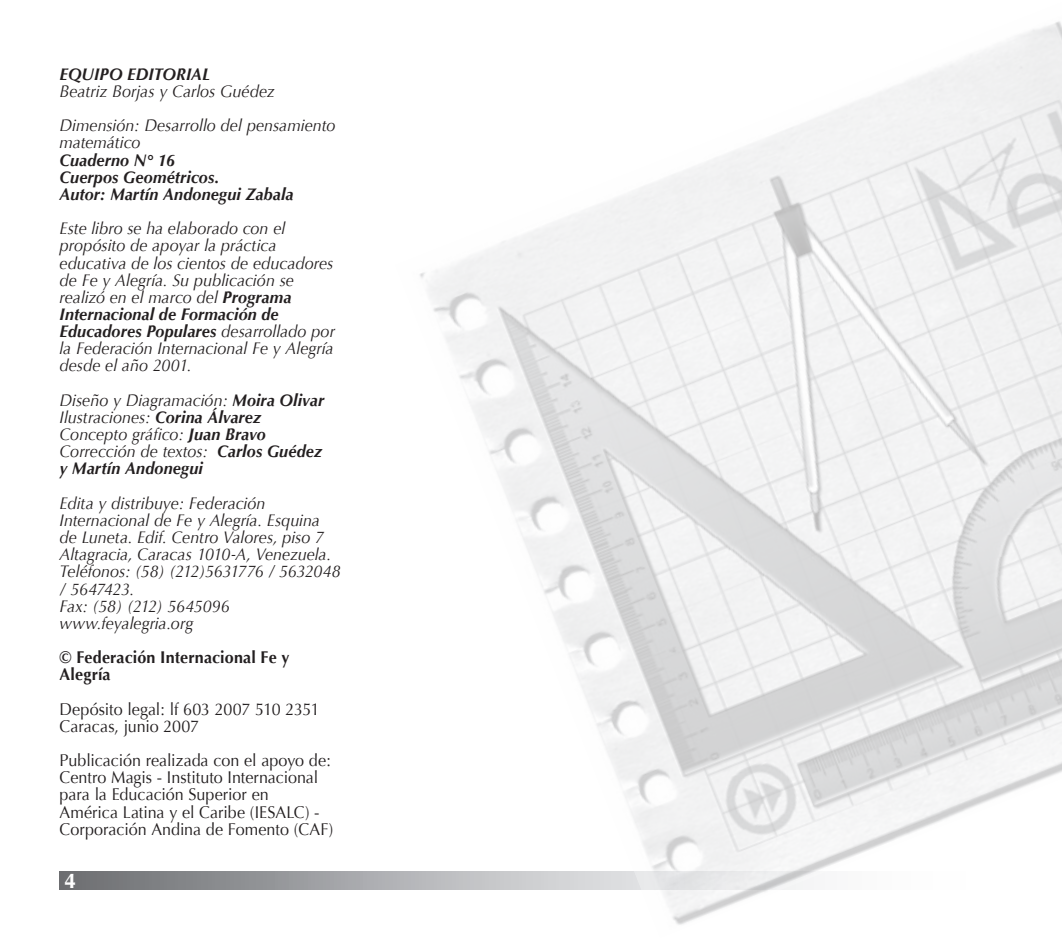
<style>
.page{position:relative;width:1062px;height:943px;background:#fff}
.page>*{position:absolute;margin:0;border:0;box-sizing:border-box;transform-origin:0 0}
.t1{font:700 21px "Optima";color:#fff}
.t2{font:italic 16.97px/17.2px "Optima";color:#231f20;scale:.95 1}
.t3{font:16.97px/17.2px "Optima";color:#231f20;scale:.95 1}
.t4{font:italic 700 16.97px/17.2px "Optima";letter-spacing:.005em;color:#231f20;scale:.95 1}
.t5{font:700 16.97px/17.2px "Optima";letter-spacing:.01em;color:#231f20;scale:.95 1}
.s1{font-weight:700}
</style>
<div class="page">
<svg style="left:60px;top:871px;width:335px;height:18px;background:#8c8e91"></svg>
<img style="left:395px;top:21px;width:667px;height:904px">
<p class="t4" style="left:60px;top:65px;width:160px">EQUIPO EDITORIAL</p>
<p class="t2" style="left:60px;top:74px;width:292px;line-height:34.3px">Beatriz Borjas y Carlos Guédez<br>Dimensión: Desarrollo del pensamiento</p>
<p class="t2" style="left:60px;top:134px;width:87px">matemático</p>
<p class="t4" style="left:60px;top:151px;width:248px">Cuaderno N° 16<br>Cuerpos Geométricos.<br>Autor: Martín Andonegui Zabala</p>
<p class="t2" style="left:60px;top:220px;width:291px">Este libro se ha elaborado con el propósito de apoyar la práctica educativa de los cientos de educadores de Fe y Alegría. Su publicación se realizó en el marco del <span class="s1">Programa Internacional de Formación de Educadores Populares</span> desarrollado por la Federación Internacional Fe y Alegría desde el año 2001.</p>
<p class="t2" style="left:60px;top:391px;width:280px">Diseño y Diagramación: <span class="s1">Moira Olivar<br></span>Ilustraciones: <span class="s1">Corina Álvarez<br></span>Concepto gráfico: <span class="s1">Juan Bravo<br></span>Corrección de textos: <span class="s1">Carlos Guédez y Martín Andonegui</span></p>
<p class="t2" style="left:60px;top:494px;width:297px">Edita y distribuye: Federación<br>Internacional de Fe y Alegría. Esquina de Luneta. Edif. Centro Valores, piso 7<br>Altagracia, Caracas 1010-A, Venezuela.<br>Teléfonos: (58) (212)5631776 / 5632048 / 5647423.<br>Fax: (58) (212) 5645096 www.feyalegria.org</p>
<p class="t5" style="left:60px;top:649px;width:244px">© Federación Internacional Fe y<br>Alegría</p>
<p class="t3" style="left:60px;top:700px;width:275px">Depósito legal: lf 603 2007 510 2351<br>Caracas, junio 2007</p>
<p class="t3" style="left:60px;top:752px;width:290px">Publicación realizada con el apoyo de:<br>Centro Magis - Instituto Internacional para la Educación Superior en<br>América Latina y el Caribe (IESALC) - Corporación Andina de Fomento (CAF)</p>
<p class="t1" style="left:64px;top:868px;width:13px">4</p>
</div>
